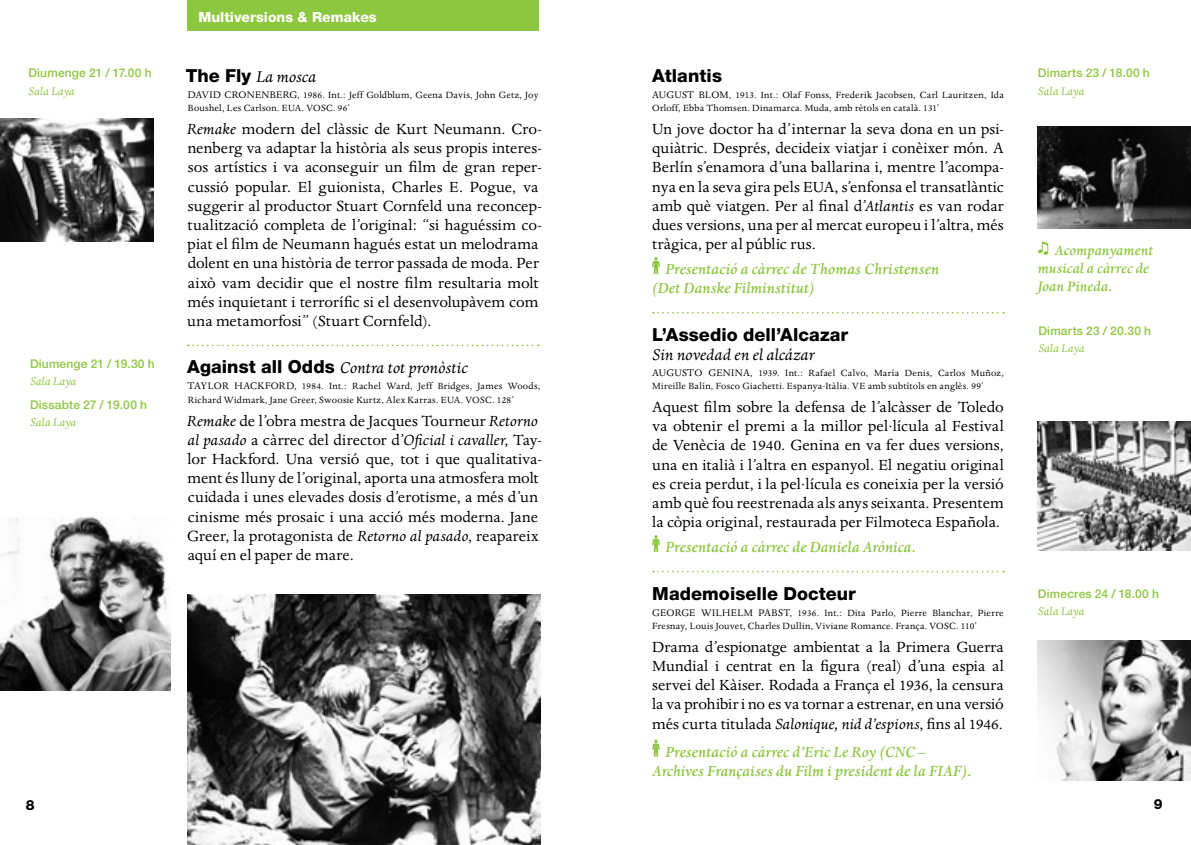
<style>
.page{position:relative;width:1191px;height:845px;background:#fff}
.page>*{position:absolute;margin:0;border:0;box-sizing:border-box;transform-origin:0 0}
.t1{font:italic 18px "Dante";letter-spacing:.005em;color:#000}
.t2{font:800 18px "Helvetica Neue LT";letter-spacing:.005em;color:#000}
.t3{font:17px/19.2px "Dante";color:#000;text-align:justify}
.t4{font:italic 500 17px/19.2px "Dante";letter-spacing:.005em;color:#8dc63f}
.t5{font:italic 500 16px/18px "Dante";letter-spacing:.005em;color:#8dc63f}
.t6{font:800 14px "Helvetica Neue LT";color:#fff}
.t7{font:800 14px "Helvetica Neue LT";color:#000}
.t8{font:italic 12.8px "Dante";letter-spacing:.015em;color:#8dc63f}
.t9{font:500 12px "Helvetica Neue LT";letter-spacing:.015em;color:#8dc63f}
.t10{font:11px "Dante";letter-spacing:.025em;color:#000}
.t11{font:10.4px/13.6px "Dante";letter-spacing:.025em;color:#000}
.s1{font-family:"Helvetica Neue LT";font-weight:800;font-style:normal}
.s2{font-size:11px}
.s3{font-style:italic}
</style>
<div class="page">
<svg style="left:188px;top:345px;width:351px;height:1px"></svg>
<svg style="left:653px;top:312px;width:351px;height:1px"></svg>
<svg style="left:653px;top:571px;width:351px;height:1px"></svg>
<svg style="left:652px;top:257px;width:7px;height:17px"></svg>
<svg style="left:652px;top:535px;width:7px;height:17px"></svg>
<svg style="left:652px;top:740px;width:7px;height:17px"></svg>
<div style="left:187px;top:0;width:352px;height:30px;background:#8dc63f"></div>
<img style="left:0;top:119px;width:153px;height:122px">
<img style="left:187px;top:594px;width:353px;height:251px">
<img style="left:0;top:517px;width:170px;height:173px">
<img style="left:1037px;top:126px;width:154px;height:102px">
<img style="left:1037px;top:422px;width:154px;height:128px">
<img style="left:1037px;top:641px;width:154px;height:139px">
<svg style="left:1037px;top:241px;width:11px;height:14px"></svg>
<p class="t9" style="left:28px;top:66px;width:125px">Diumenge 21 / 17.00 h</p>
<p class="t8" style="left:28px;top:84px;width:48px">Sala Laya</p>
<p class="t9" style="left:30px;top:357px;width:126px">Diumenge 21 / 19.30 h</p>
<p class="t8" style="left:30px;top:375px;width:48px">Sala Laya</p>
<p class="t9" style="left:30px;top:397px;width:118px">Dissabte 27 / 19.00 h</p>
<p class="t8" style="left:30px;top:415px;width:48px">Sala Laya</p>
<p class="t6" style="left:198px;top:9px;width:180px">Multiversions &amp; Remakes</p>
<p class="t1" style="left:186px;top:67px;width:132px"><span class="s1">The Fly</span> La mosca</p>
<p class="t11" style="left:188px;top:88px;width:352px"><span class="s2">David Cronenberg</span>, 1986. Int.: Jeff Goldblum, Geena Davis, John Getz, Joy<br>Boushel, Les Carlson. EUA. VOSC . 96’</p>
<p class="t3" style="left:187px;top:120px;width:356px;text-align:left"><span class="s3">Remake</span> modern del clàssic de Kurt Neumann. Cro&shy;nenberg va adaptar la història als seus propis interes&shy;sos artístics i va aconseguir un film de gran reper&shy;cussió popular. El guionista, Charles E. Pogue, va suggerir al productor Stuart Cornfeld una reconcep&shy;tualització completa de l’original: “si haguéssim co&shy;piat el film de Neumann hagués estat un melodrama dolent en una història de terror passada de moda. Per això vam decidir que el nostre film resultaria molt més inquietant i terrorífic si el desenvolupàvem com una metamorfosi” (Stuart Cornfeld).</p>
<p class="t1" style="left:187px;top:358px;width:282px"><span class="s1">Against all Odds</span> Contra tot pronòstic</p>
<p class="t10" style="left:187px;top:380px;width:78px">Taylor Hackfo</p>
<p class="t11" style="left:188px;top:380px;width:354px;text-indent:91px"><span class="s2">rd</span>, 1984. Int.: Rachel Ward, Jeff Bridges, James Woods,<br>Richard Widmark, Jane Greer, Swoosie Kurtz, Alex Karras. EUA. VOSC . 128’</p>
<p class="t3" style="left:187px;top:411px;width:356px;text-align:left"><span class="s3">Remake</span> de l’obra mestra de Jacques Tourneur <span class="s3">Retorno al pasado</span> a càrrec del director d’<span class="s3">Oficial i cavaller</span>, Tay&shy;lor Hackford. Una versió que, tot i que qualitativa&shy;ment és lluny de l’original, aporta una atmosfera molt cuidada i unes elevades dosis d’erotisme, a més d’un cinisme més prosaic i una acció més moderna. Jane Greer, la protagonista de <span class="s3">Retorno al pasado</span>, reapareix aquí en el paper de mare.</p>
<p class="t2" style="left:652px;top:65px;width:71px">Atlantis</p>
<p class="t10" style="left:652px;top:89px;width:55px">August Blom</p>
<p class="t11" style="left:652px;top:88px;width:353px;text-indent:77px">, 1913. Int.: Olaf Fonss, Frederik Jacobsen, Carl Lauritzen, Ida<br>Orloff, Ebba Thomsen. Dinamarca. Muda, amb rètols en català. 131’</p>
<p class="t3" style="left:652px;top:120px;width:353px">Un jove doctor ha d’internar la seva dona en un psi&shy;quiàtric. Després, decideix viatjar i conèixer món. A Berlín s’enamora d’una ballarina i, mentre l’acompa&shy;nya en la seva gira pels EUA, s’enfonsa el transatlàntic amb què viatgen. Per al final d’<span class="s3">Atlantis</span> es van rodar dues versions, una per al mercat europeu i l’altra, més tràgica, per al públic rus.</p>
<p class="t4" style="left:652px;top:260px;width:288px;text-indent:13px">Presentació a càrrec de Thomas Christensen (Det Danske Filminstitut)</p>
<p class="t2" style="left:652px;top:324px;width:197px">L’Assedio dell’Alcazar</p>
<p class="t1" style="left:652px;top:345px;width:164px">Sin novedad en el alcázar</p>
<p class="t11" style="left:652px;top:366px;width:353px"><span class="s2">Augusto Genina</span>, 1939. Int.: Rafael Calvo, María Denis, Carlos Muñoz,<br>Mireille Balín, Fosco Giachetti. Espanya-Itàlia. VE amb subtítols en anglès. 99’</p>
<p class="t3" style="left:652px;top:398px;width:353px">Aquest film sobre la defensa de l’alcàsser de Toledo va obtenir el premi a la millor pel·lícula al Festival de Venècia de 1940. Genina en va fer dues versions, una en italià i l’altra en espanyol. El negatiu original es creia perdut, i la pel·lícula es coneixia per la versió amb què fou reestrenada als anys seixanta. Presentem la còpia original, restaurada per Filmoteca Española.</p>
<p class="t4" style="left:665px;top:538px;width:252px">Presentació a càrrec de Daniela Arónica.</p>
<p class="t2" style="left:652px;top:582px;width:205px">Mademoiselle Docteur</p>
<p class="t10" style="left:652px;top:606px;width:87px">George Wilhelm</p>
<p class="t11" style="left:652px;top:606px;width:353px;text-indent:106px"><span class="s2">Pabst</span>, 1936. Int.: Dita Parlo, Pierre Blanchar, Pierre<br>Fresnay, Louis Jouvet, Charles Dullin, Viviane Romance. França. VOSC . 110’</p>
<p class="t3" style="left:652px;top:637px;width:353px">Drama d’espionatge ambientat a la Primera Guerra Mundial i centrat en la figura (real) d’una espia al servei del Kàiser. Rodada a França el 1936, la censura la va prohibir i no es va tornar a estrenar, en una versió més curta titulada <span class="s3">Salonique, nid d’espions</span>, fins al 1946.</p>
<p class="t4" style="left:652px;top:742px;width:321px;text-indent:13px">Presentació a càrrec d’Eric Le Roy (CNC –<br>Archives Françaises du Film i president de la FIAF).</p>
<p class="t9" style="left:1037px;top:66px;width:113px">Dimarts 23 / 18.00 h</p>
<p class="t8" style="left:1037px;top:84px;width:48px">Sala Laya</p>
<p class="t5" style="left:1037px;top:241px;width:117px;text-indent:17px">Acompanyament musical a càrrec de<br>Joan Pineda.</p>
<p class="t9" style="left:1038px;top:323px;width:114px">Dimarts 23 / 20.30 h</p>
<p class="t8" style="left:1038px;top:341px;width:48px">Sala Laya</p>
<p class="t9" style="left:1037px;top:586px;width:122px">Dimecres 24 / 18.00 h</p>
<p class="t8" style="left:1037px;top:604px;width:48px">Sala Laya</p>
<p class="t7" style="left:26px;top:796px;width:10px">8</p>
<p class="t7" style="left:1154px;top:795px;width:10px">9</p>
</div>
